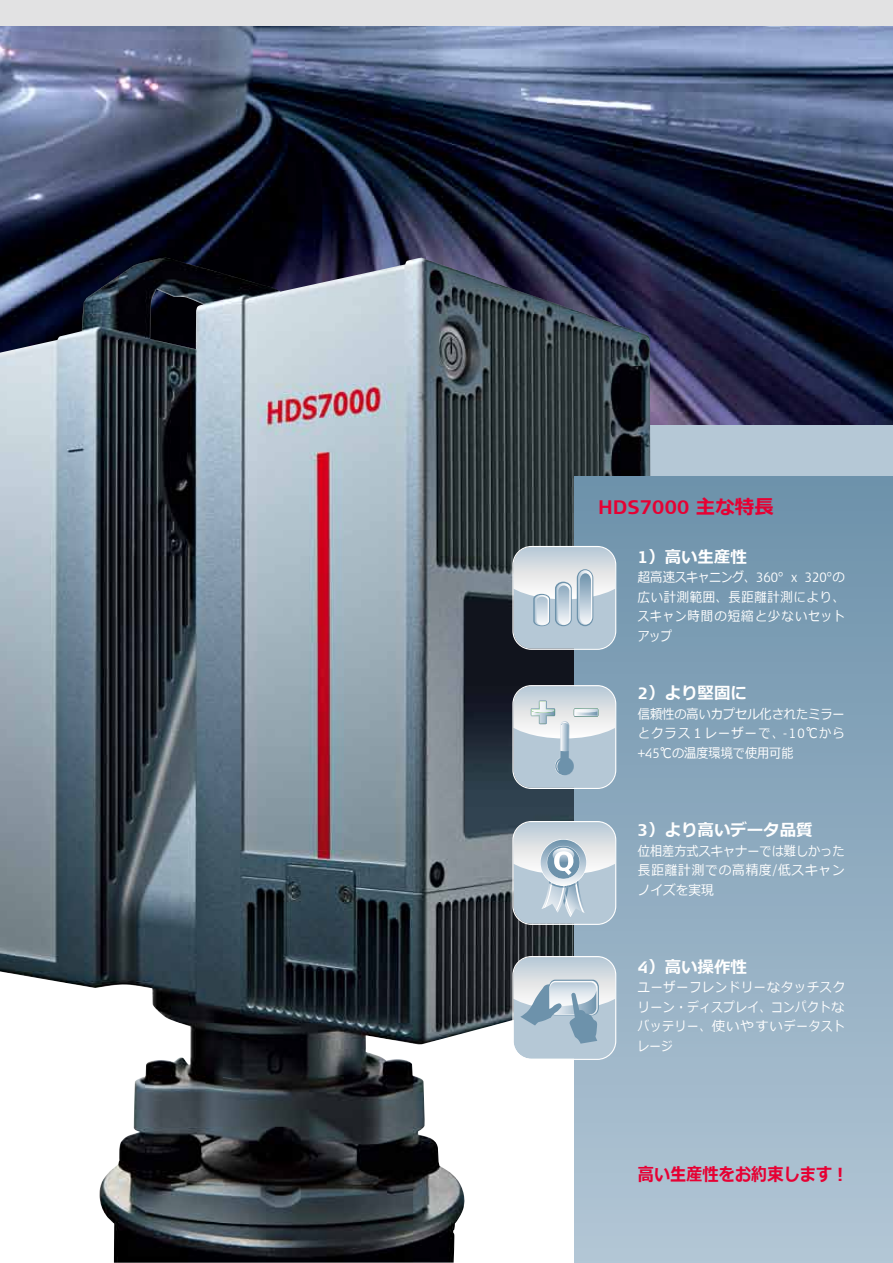
<style>
.page{position:relative;width:893px;height:1263px;background:#fff}
.page>*{position:absolute;margin:0;border:0;box-sizing:border-box;transform-origin:0 0}
.t1{font:700 19.5px "Signa Column";color:#e60033}
.t2{font:700 18px "Meiryo";color:#e60033;scale:.9 1}
.t3{font:700 16.5px "Meiryo";letter-spacing:-.005em;color:#fff}
.t4{font:13.5px/19.5px "Meiryo";letter-spacing:.045em;color:#fff;text-align:justify;scale:.9 1}
.t5{font:13.5px/19.5px "Meiryo";letter-spacing:.045em;color:#fff;text-align:justify;scale:.92 1}
.t6{font:13.5px/19.5px "Meiryo";letter-spacing:.045em;color:#fff;text-align:justify;scale:.89 1}
.s1{font-family:"Meiryo"}
.s2{font-family:"Signa Column"}
.s3{font-family:"Signa Column";font-weight:300}
</style>
<div class="page">
<img style="left:0;top:26px;width:893px;height:399px">
<div style="left:504px;top:425px;width:389px;height:51px;background:#b5c8d6"></div>
<img style="left:0;top:257px;width:651px;height:1006px">
<div style="left:574px;top:476px;width:319px;height:787px;background:linear-gradient(to bottom,#6d91ab,#b2c6d5)"></div>
<svg style="left:512px;top:546px;width:104px;height:104px;background:#c2cfd8"></svg>
<svg style="left:512px;top:685px;width:104px;height:104px;background:#c0ced8"></svg>
<svg style="left:512px;top:821px;width:104px;height:104px;background:#bfced8"></svg>
<svg style="left:512px;top:956px;width:104px;height:104px;background:#b8c8d4"></svg>
<div style="left:0;top:0;width:893px;height:26px;background:#e2e2e3"></div>
<h1 class="t1" style="left:598px;top:496px;width:177px">HDS7000 <span class="s1">主な特長</span></h1>
<p class="t3" style="left:638px;top:548px;width:111px"><span class="s2">1</span>）高い生産性</p>
<p class="t5" style="left:638px;top:568px;width:226px">超高速スキャニング、<span class="s3">360° x 320°</span>の広い計測範囲、長距離計測により、スキャン時間の短縮と少ないセットアップ</p>
<p class="t3" style="left:638px;top:684px;width:111px"><span class="s2">2</span>）より堅固に</p>
<p class="t4" style="left:638px;top:704px;width:231px">信頼性の高いカプセル化されたミラーとクラス１レーザーで、<span class="s3">-10</span>℃から<span class="s3">+45</span>℃の温度環境で使用可能</p>
<p class="t3" style="left:638px;top:821px;width:176px"><span class="s2">3</span>）より高いデータ品質</p>
<p class="t4" style="left:638px;top:841px;width:231px">位相差方式スキャナーでは難しかった長距離計測での高精度<span class="s3">/</span>低スキャンノイズを実現</p>
<p class="t3" style="left:638px;top:957px;width:111px"><span class="s2">4</span>）高い操作性</p>
<p class="t6" style="left:638px;top:977px;width:234px">ユーザーフレンドリーなタッチスクリーン・ディスプレイ、コンパクトなバッテリー、使いやすいデータストレージ</p>
<h2 class="t2" style="left:638px;top:1164px;width:235px">高い生産性をお約束します！</h2>
</div>
